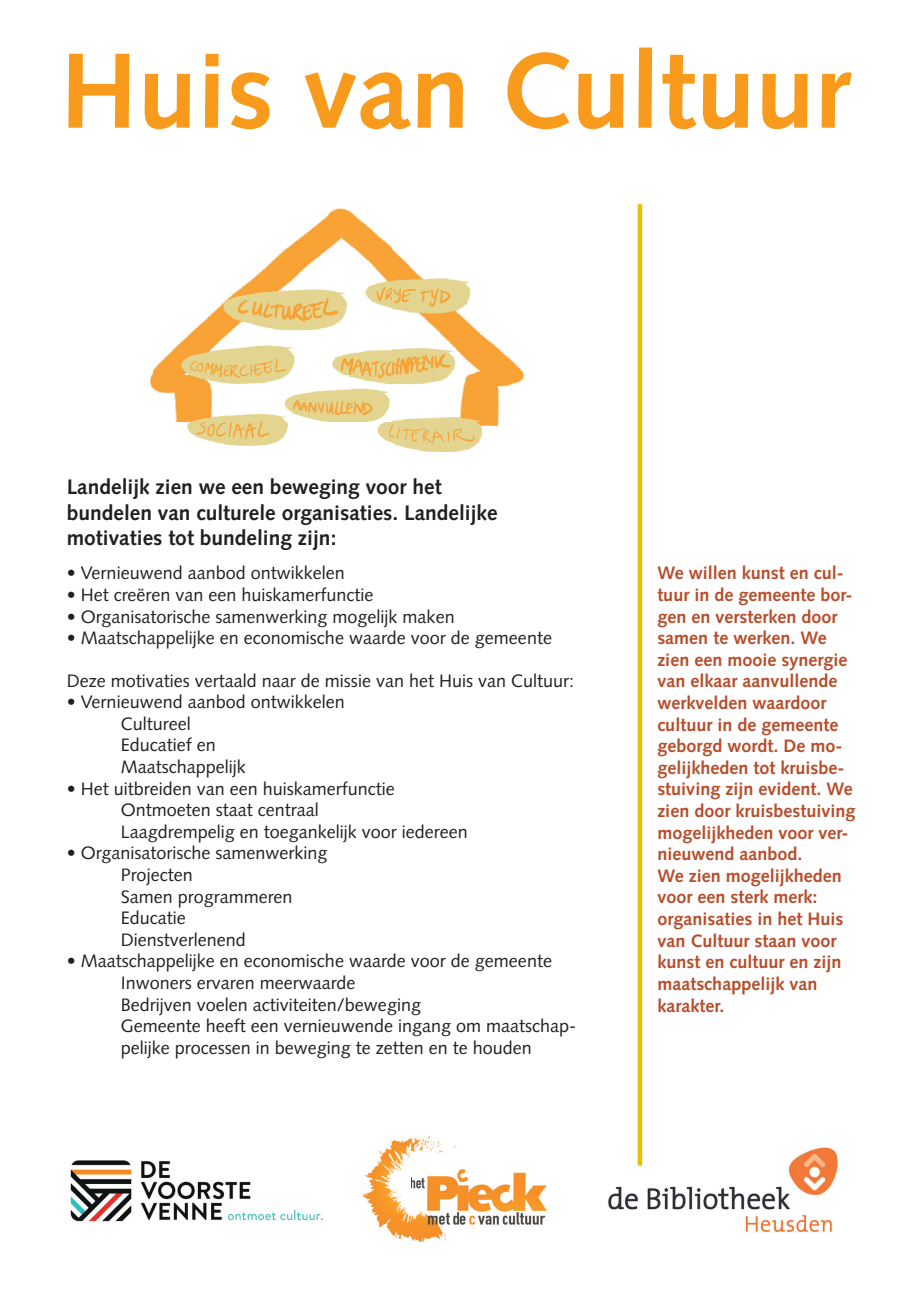
<style>
.page{position:relative;width:919px;height:1289px;background:#fff}
.page>*{position:absolute;margin:0;border:0;box-sizing:border-box;transform-origin:0 0}
.t1{font:700 106.8px "Syntax LT Std";color:#f89a1c}
.t2{font:700 21px/25.2px "Syntax LT Std";color:#231f20}
.t3{font:18px/21.6px "Syntax LT Std";color:#231f20}
.t4{font:700 18px/21.6px "Syntax LT Std";color:#b74d2b}
.s1{font-style:italic}
</style>
<div class="page">
<img style="left:70px;top:1160px;width:253px;height:62px">
<img style="left:363px;top:1136px;width:184px;height:105px">
<img style="left:608px;top:1136px;width:230px;height:96px">
<div style="left:637px;top:204px;width:5px;height:961px;background:#e5c103"></div>
<img style="left:149px;top:208px;width:376px;height:244px">
<h1 class="t1" style="left:60px;top:30px;width:791px">Huis van Cultuur</h1>
<p class="t2" style="left:67px;top:474px;width:432px">Landelijk zien we een beweging voor het bundelen van culturele organisaties. Landelijke motivaties tot bundeling zijn:</p>
<p class="t3" style="left:67px;top:562px;width:279px"><span class="s1">•</span> Vernieuwend aanbod ontwikkelen</p>
<p class="t3" style="left:67px;top:584px;width:308px"><span class="s1">•</span> Het creëren van een huiskamerfunctie</p>
<p class="t3" style="left:67px;top:605px;width:389px"><span class="s1">•</span> Organisatorische samenwerking mogelijk maken</p>
<p class="t3" style="left:67px;top:627px;width:486px"><span class="s1">•</span> Maatschappelijke en economische waarde voor de gemeente</p>
<p class="t3" style="left:67px;top:669px;width:509px">Deze motivaties vertaald naar de missie van het Huis van Cultuur:</p>
<p class="t3" style="left:121px;top:691px;width:225px;text-indent:-54px"><span class="s1">•</span> Vernieuwend aanbod ontwikkelen<br>Cultureel<br>Educatief en<br>Maatschappelijk</p>
<p class="t3" style="left:121px;top:777px;width:348px;text-indent:-54px"><span class="s1">•</span> Het uitbreiden van een huiskamerfunctie<br>Ontmoeten staat centraal<br>Laagdrempelig en toegankelijk voor iedereen</p>
<p class="t3" style="left:121px;top:842px;width:208px;text-indent:-54px"><span class="s1">•</span> Organisatorische samenwerking<br>Projecten<br>Samen programmeren<br>Educatie<br>Dienstverlenend</p>
<p class="t3" style="left:121px;top:950px;width:457px;text-indent:-54px"><span class="s1">•</span> Maatschappelijke en economische waarde voor de gemeente Inwoners ervaren meerwaarde<br>Bedrijven voelen activiteiten/beweging<br>Gemeente heeft een vernieuwende ingang om maatschap&shy;pelijke processen in beweging te zetten en te houden</p>
<p class="t4" style="left:657px;top:562px;width:200px">We willen kunst en cul&shy;tuur in de gemeente bor&shy;gen en versterken door samen te werken. We zien een mooie synergie van elkaar aanvullende werkvelden waardoor cultuur in de gemeente geborgd wordt. De mo&shy;gelijkheden tot kruisbe&shy;stuiving zijn evident. We zien door kruisbestuiving mogelijkheden voor ver&shy;nieuwend aanbod.<br>We zien mogelijkheden voor een sterk merk: organisaties in het Huis van Cultuur staan voor kunst en cultuur en zijn maatschappelijk van karakter.</p>
</div>
